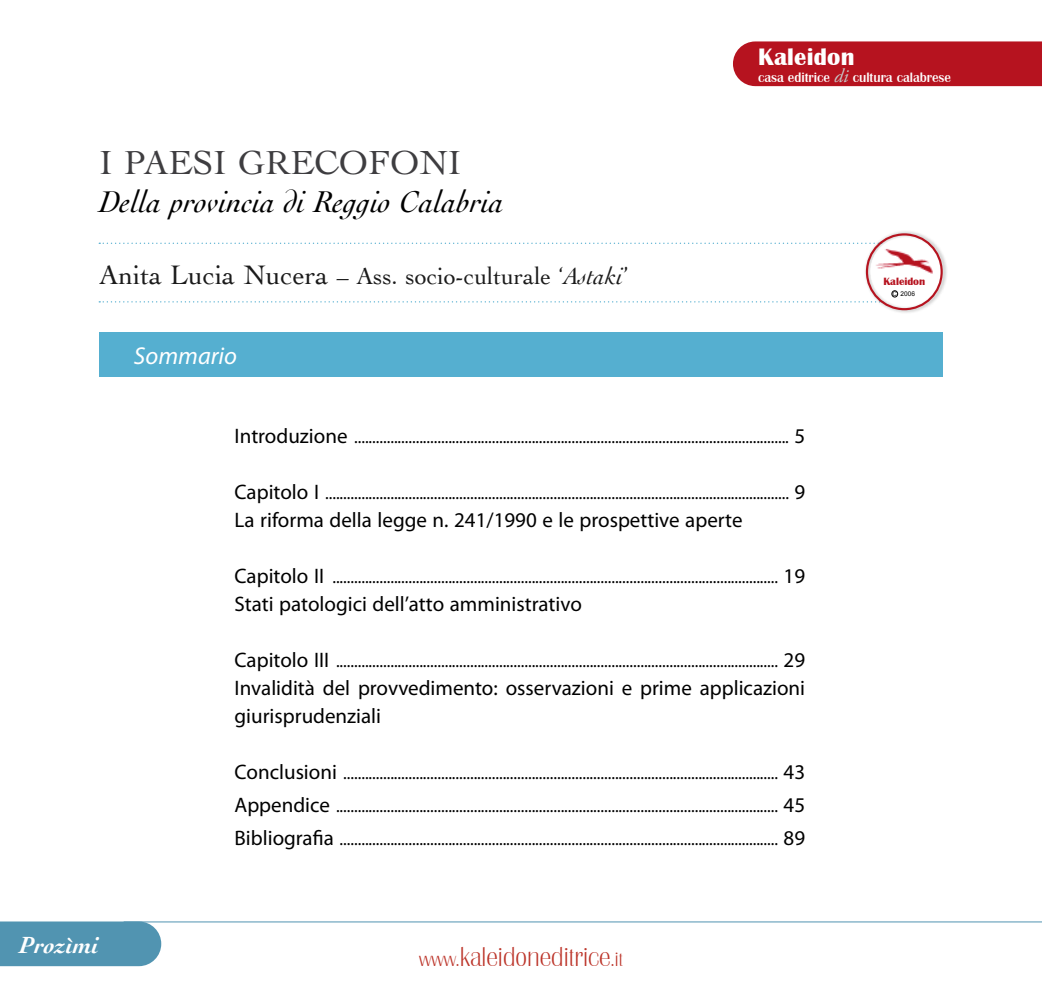
<style>
.page{position:relative;width:1042px;height:993px;background:#fff}
.page>*{position:absolute;margin:0;border:0;box-sizing:border-box;transform-origin:0 0}
.t1{font:35px "Cochin";color:#3e3d40}
.t2{font:italic 31.5px "Cochin";color:#000}
.t3{font:28px "Britannic D Extr Ligh";color:#bc352a}
.t4{font:24.5px "Cochin";color:#000}
.t5{font:700 24.5px "Britannic";letter-spacing:.01em;color:#fff}
.t6{font:italic 24.5px "Myriad Pro";color:#fff}
.t7{font:italic 700 24.5px "Cochin";color:#fff}
.t8{font:21px/28px "Myriad Pro";color:#000}
.t9{font:17.5px/32.9px "Myriad Pro";color:#000;text-align:justify}
.t10{font:500 14px "Britannic T";color:#fff}
.t11{font:700 10.85px "Britannic";color:#b6131f}
.t12{font:6.48px "Arial";color:#000}
.s1{font-family:"Adobe Garamond Pro";font-weight:400;font-style:italic;font-size:19.25px;color:#c6c7c8}
.s2{font-size:28px}
.s3{font-style:italic}
.s4{font-size:6.3px}
.s5{font-size:21px}
</style>
<div class="page">
<div style="left:733px;top:41px;width:309px;height:45px;background:#b6131f"></div>
<div style="left:99px;top:332px;width:844px;height:45px;background:#55afd0"></div>
<svg style="left:99px;top:242px;width:764px;height:2px"></svg>
<svg style="left:99px;top:301px;width:765px;height:1px"></svg>
<div style="left:864px;top:230px;width:83px;height:83px;background:#000;opacity:.3"></div>
<div style="left:866px;top:233px;width:77px;height:77px;border:2px solid #b6131f;border-radius:50%"></div>
<div style="left:870px;top:238px;width:68px;height:67px;background:#fff;border-radius:50%"></div>
<img style="left:870px;top:240px;width:68px;height:40px">
<svg style="left:892px;top:290px;width:5px;height:7px"></svg>
<hr style="left:124px;top:921px;width:918px;height:1px;background:#5194b1">
<div style="left:0;top:921px;width:161px;height:44px;background:#5194b1"></div>
<h1 class="t1" style="left:99px;top:142px;width:364px">I PAESI GRECOFONI</h1>
<h2 class="t2" style="left:99px;top:184px;width:406px">Della provincia di Reggio Calabria</h2>
<h3 class="t5" style="left:758px;top:43px;width:98px">Kaleidon</h3>
<p class="t10" style="left:758px;top:70px;width:194px">casa editrice <span class="s1">di</span> cultura calabrese</p>
<h3 class="t4" style="left:99px;top:262px;width:530px"><span class="s2">Anita Lucia Nucera</span> – Ass. socio-culturale ‘<span class="s3">Astaki</span>’</h3>
<p class="t11" style="left:883px;top:275px;width:43px">Kaleidon</p>
<p class="t12" style="left:892px;top:289px;width:24px"><span class="s4">C</span> 2006</p>
<h3 class="t6" style="left:134px;top:341px;width:105px">Sommario</h3>
<p class="t9" style="left:235px;top:420px;width:572px"><span class="s5">Introduzione</span> ........................................................................................................................ <span class="s5">5</span></p>
<h3 class="t7" style="left:20px;top:929px;width:81px">Prozìmi</h3>
<p class="t9" style="left:235px;top:476px;width:572px"><span class="s5">Capitolo I</span> ................................................................................................................................ <span class="s5">9</span></p>
<p class="t8" style="left:235px;top:505px;width:509px">La riforma della legge n. 241/1990 e le prospettive aperte</p>
<p class="t9" style="left:235px;top:560px;width:572px"><span class="s5">Capitolo II</span> ........................................................................................................................... <span class="s5">19</span></p>
<p class="t8" style="left:235px;top:589px;width:349px">Stati patologici dell’atto amministrativo</p>
<p class="t9" style="left:235px;top:644px;width:572px"><span class="s5">Capitolo III</span> .......................................................................................................................... <span class="s5">29</span></p>
<p class="t8" style="left:235px;top:673px;width:572px">Invalidità del provvedimento: osservazioni e prime applicazioni giurisprudenziali</p>
<p class="t9" style="left:235px;top:756px;width:572px"><span class="s5">Conclusioni</span> ........................................................................................................................ <span class="s5">43<br>Appendice</span> .......................................................................................................................... <span class="s5">45<br>Bibliografia</span> ......................................................................................................................... <span class="s5">89</span></p>
<h3 class="t3" style="left:419px;top:941px;width:205px"><span class="s5">www.</span>kaleidoneditrice<span class="s5">.it</span></h3>
</div>
